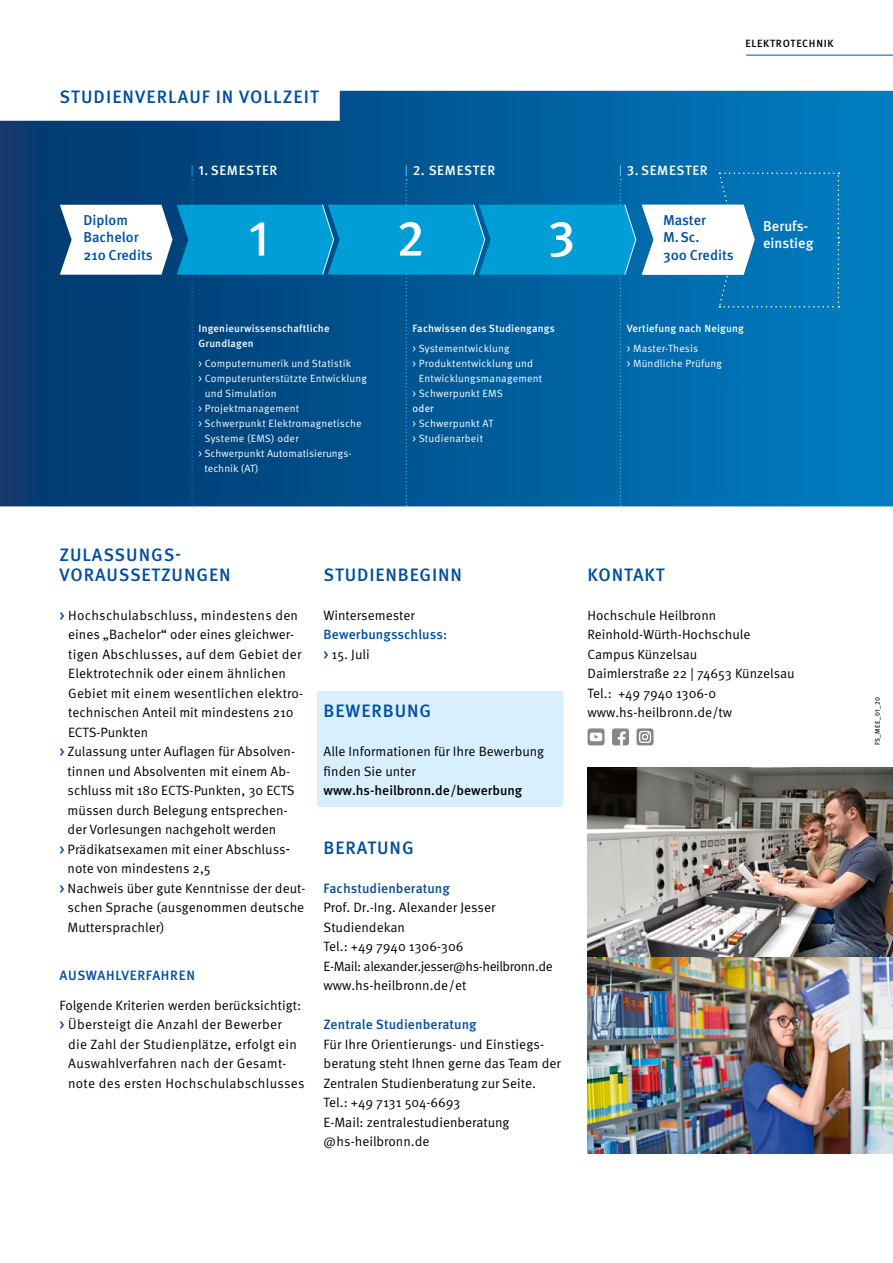
<style>
.page{position:relative;width:893px;height:1263px;background:#fff}
.page>*{position:absolute;margin:0;border:0;box-sizing:border-box;transform-origin:0 0}
.t1{font:500 50.1px "Meta OT";color:#fff}
.t2{font:500 18px/19.5px "Meta OT";letter-spacing:.05em;color:#004e9e}
.t3{font:500 14.25px/17.4px "Meta OT";color:#004e9e}
.t4{font:500 14.25px "Meta OT";color:#fff}
.t5{font:13.5px/19.5px "Meta OT Norm";color:#000}
.t6{font:13.5px/19.5px "Meta OT Norm";letter-spacing:.02em;color:#000}
.t7{font:500 13.5px "Meta OT";letter-spacing:.01em;color:#004e9e}
.t8{font:500 13.5px "Meta OT";letter-spacing:.05em;color:#fff}
.t9{font:500 13.5px "Meta OT";color:#000}
.t10{font:500 13.5px "Meta OT";letter-spacing:.05em;color:#004e9e}
.t11{font:10.5px/15px "Meta OT Norm";letter-spacing:.015em;color:#fff}
.t12{font:500 10.5px/15px "Meta OT";letter-spacing:.02em;color:#fff}
.t13{font:500 10.5px "Meta OT";letter-spacing:.07em;color:#000}
.t14{font:10.5px "Meta OT";color:#fff}
.t15{font:6.75px "Meta OT";letter-spacing:.065em;color:#000}
.s1{font-family:"Meta OT";font-weight:500;color:#004e9e}
.s2{font-size:16.5px}
</style>
<div class="page">
<img style="left:587px;top:768px;width:306px;height:385px">
<div style="left:317px;top:691px;width:245px;height:116px;background:#d8effd"></div>
<hr style="left:746px;top:55px;width:147px;height:1px;background:#004e9e">
<div style="left:587px;top:728px;width:17px;height:17px;background:#878786;border-radius:3px"></div>
<svg style="left:590px;top:732px;width:12px;height:9px"></svg>
<div style="left:612px;top:728px;width:17px;height:17px;background:#878786;border-radius:3px"></div>
<svg style="left:618px;top:731px;width:8px;height:14px"></svg>
<div style="left:636px;top:728px;width:17px;height:17px;background:#878786;border-radius:3px"></div>
<svg style="left:639px;top:731px;width:12px;height:12px"></svg>
<svg style="left:0;top:91px;width:893px;height:415px;background:#136da7"></svg>
<svg style="left:642px;top:173px;width:197px;height:135px"></svg>
<svg style="left:60px;top:165px;width:576px;height:341px;background:#09639b"></svg>
<h2 class="t2" style="left:60px;top:88px;width:261px">STUDIENVERLAUF IN VOLLZEIT</h2>
<p class="t13" style="left:745px;top:37px;width:90px">ELEKTROTECHNIK</p>
<p class="t3" style="left:83px;top:211px;width:71px">Diplom<br>Bachelor<br>210 Credits</p>
<p class="t8" style="left:198px;top:162px;width:80px">1. SEMESTER</p>
<p class="t8" style="left:413px;top:162px;width:84px">2. SEMESTER</p>
<p class="t8" style="left:627px;top:162px;width:82px">3. SEMESTER</p>
<h1 class="t1" style="left:248px;top:207px;width:22px">1</h1>
<h1 class="t1" style="left:396px;top:207px;width:30px">2</h1>
<h1 class="t1" style="left:548px;top:207px;width:29px">3</h1>
<p class="t3" style="left:663px;top:211px;width:45px">Master<br>M.Sc.</p>
<p class="t3" style="left:663px;top:246px;width:72px">300 Credits</p>
<p class="t4" style="left:763px;top:217px;width:45px">Berufs-</p>
<p class="t4" style="left:763px;top:234px;width:52px">einstieg</p>
<p class="t12" style="left:198px;top:321px;width:133px">Ingenieurwissenschaftliche<br>Grundlagen</p>
<p class="t11" style="left:198px;top:356px;width:154px">&gt; Computernumerik und Statistik</p>
<p class="t11" style="left:198px;top:371px;width:170px">&gt; Computerunterstützte Entwicklung</p>
<p class="t11" style="left:205px;top:386px;width:73px">und Simulation</p>
<p class="t11" style="left:198px;top:401px;width:102px">&gt; Projektmanagement</p>
<p class="t11" style="left:198px;top:416px;width:165px">&gt; Schwerpunkt Elektromagnetische</p>
<p class="t11" style="left:205px;top:431px;width:96px">Systeme (EMS) oder</p>
<p class="t11" style="left:198px;top:446px;width:155px">&gt; Schwerpunkt Automatisierungs-</p>
<p class="t11" style="left:204px;top:461px;width:56px">technik (AT)</p>
<p class="t12" style="left:413px;top:321px;width:144px">Fachwissen des Studiengangs</p>
<p class="t11" style="left:413px;top:341px;width:98px">&gt; Systementwicklung</p>
<p class="t11" style="left:413px;top:356px;width:122px">&gt; Produktentwicklung und</p>
<p class="t11" style="left:419px;top:371px;width:125px">Entwicklungsmanagement</p>
<p class="t11" style="left:413px;top:386px;width:92px">&gt; Schwerpunkt EMS</p>
<p class="t14" style="left:413px;top:402px;width:23px">oder</p>
<p class="t11" style="left:413px;top:416px;width:82px">&gt; Schwerpunkt AT &gt; Studienarbeit</p>
<p class="t12" style="left:627px;top:321px;width:119px">Vertiefung nach Neigung</p>
<p class="t11" style="left:627px;top:341px;width:97px">&gt; Master-Thesis<br>&gt; Mündliche Prüfung</p>
<h2 class="t2" style="left:60px;top:545px;width:172px">ZULASSUNGS-<br>VORAUSSETZUNGEN</h2>
<p class="t6" style="left:60px;top:605px;width:240px"><span class="s1">&gt;</span> Hochschulabschluss, mindestens den</p>
<p class="t5" style="left:68px;top:625px;width:227px">eines „Bachelor“ oder eines gleichwer-</p>
<p class="t6" style="left:68px;top:644px;width:235px">tigen Abschlusses, auf dem Gebiet der</p>
<p class="t5" style="left:68px;top:664px;width:219px">Elektrotechnik oder einem ähnlichen</p>
<p class="t5" style="left:68px;top:683px;width:237px">Gebiet mit einem wesentlichen elektro-</p>
<p class="t5" style="left:68px;top:703px;width:227px">technischen Anteil mit mindestens 210</p>
<p class="t5" style="left:68px;top:722px;width:82px">ECTS-Punkten</p>
<p class="t5" style="left:60px;top:742px;width:236px"><span class="s1">&gt;</span> Zulassung unter Auflagen für Absolven-</p>
<p class="t5" style="left:68px;top:761px;width:224px">tinnen und Absolventen mit einem Ab-</p>
<p class="t5" style="left:68px;top:781px;width:229px">schluss mit 180 ECTS-Punkten, 30 ECTS</p>
<p class="t5" style="left:68px;top:800px;width:221px">müssen durch Belegung entsprechen-</p>
<p class="t5" style="left:68px;top:820px;width:210px">der Vorlesungen nachgeholt werden</p>
<p class="t5" style="left:60px;top:839px;width:231px"><span class="s1">&gt;</span> Prädikatsexamen mit einer Abschluss<span class="s2">-</span></p>
<p class="t5" style="left:68px;top:859px;width:145px">note von mindestens 2,5</p>
<p class="t5" style="left:60px;top:878px;width:247px"><span class="s1">&gt;</span> Nachweis über gute Kenntnisse der deut-</p>
<p class="t5" style="left:68px;top:898px;width:238px">schen Sprache (ausgenommen deutsche</p>
<p class="t5" style="left:68px;top:917px;width:98px">Muttersprachler)</p>
<p class="t10" style="left:60px;top:967px;width:137px">AUSWAHLVERFAHREN</p>
<p class="t5" style="left:60px;top:995px;width:243px">Folgende Kriterien werden berücksichtigt: <span class="s1">&gt;</span> Übersteigt die Anzahl der Bewerber</p>
<p class="t6" style="left:68px;top:1034px;width:238px">die Zahl der Studienplätze, erfolgt ein<br>Auswahlverfahren nach der Gesamt&shy;note des ersten Hochschulabschlusses</p>
<h2 class="t2" style="left:324px;top:565px;width:140px">STUDIENBEGINN</h2>
<p class="t5" style="left:324px;top:605px;width:93px">Wintersemester</p>
<p class="t7" style="left:324px;top:626px;width:125px">Bewerbungsschluss:</p>
<p class="t5" style="left:324px;top:644px;width:48px"><span class="s1">&gt;</span> 15. Juli</p>
<h2 class="t2" style="left:324px;top:701px;width:109px">BEWERBUNG</h2>
<p class="t5" style="left:324px;top:742px;width:222px">Alle Informationen für Ihre Bewerbung finden Sie unter</p>
<p class="t9" style="left:324px;top:782px;width:200px">www.hs-heilbronn.de/bewerbung</p>
<h2 class="t2" style="left:324px;top:838px;width:92px">BERATUNG</h2>
<p class="t7" style="left:324px;top:879px;width:128px">Fachstudienberatung</p>
<p class="t5" style="left:324px;top:898px;width:231px">Prof. Dr.-Ing. Alexander Jesser<br>Studiendekan<br>Tel.: +49 7940 1306-306<br>E-Mail: alexander.jesser@hs-heilbronn.de www.hs-heilbronn.de/et</p>
<p class="t7" style="left:324px;top:1016px;width:155px">Zentrale Studienberatung</p>
<p class="t5" style="left:324px;top:1034px;width:239px">Für Ihre Orientierungs- und Einstiegs&shy;beratung steht Ihnen gerne das Team der<br>Zentralen Studienberatung zur Seite.<br>Tel.: +49 7131 504-6693<br>E-Mail: zentralestudienberatung @hs-heilbronn.de</p>
<h2 class="t2" style="left:588px;top:565px;width:78px">KONTAKT</h2>
<p class="t5" style="left:587px;top:605px;width:209px">Hochschule Heilbronn<br>Reinhold-Würth-Hochschule<br>Campus Künzelsau<br>Daimlerstraße 22 | 74653 Künzelsau<br>Tel.: +49 7940 1306-0 www.hs-heilbronn.de/tw</p>
<p class="t15" style="left:873px;top:745px;width:50px;rotate:-90deg">FS_MEE_01_20</p>
</div>
